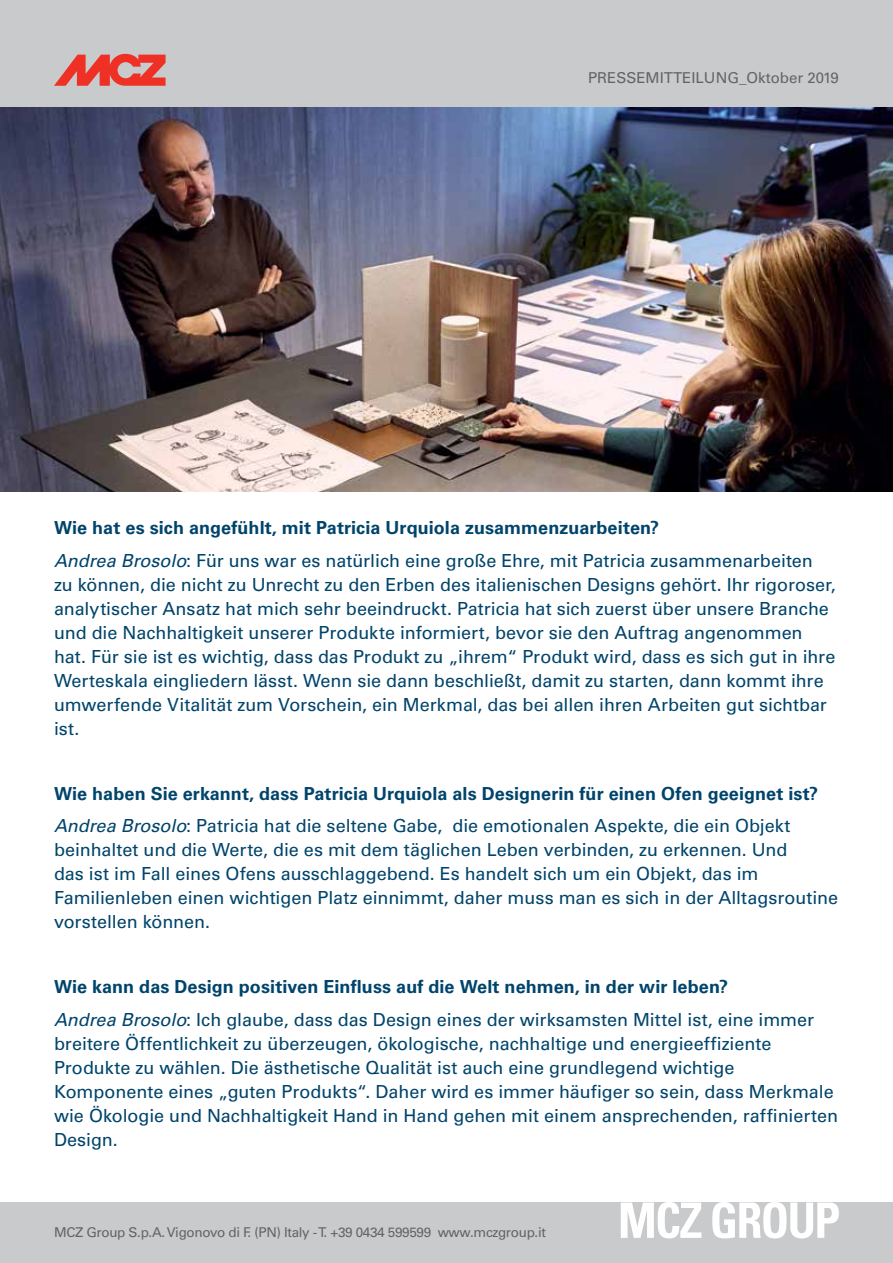
<style>
.page{position:relative;width:893px;height:1263px;background:#fff}
.page>*{position:absolute;margin:0;border:0;box-sizing:border-box;transform-origin:0 0}
.t1{font:18px/24px "Univers";color:#00446b}
.t2{font:700 18px/32.5px "Univers";letter-spacing:.005em;color:#00446b}
.t3{font:15px "Univers";color:#636466}
.t4{font:13.5px "Univers";letter-spacing:-.025em;color:#636466}
.s1{font-weight:700}
.s2{font-style:italic}
.s3{font-weight:400;font-style:italic}
.s4{font-weight:400}
</style>
<div class="page">
<div style="left:0;top:1202px;width:893px;height:61px;background:#c9cacc"></div>
<svg style="left:621px;top:1202px;width:80px;height:36px"></svg>
<svg style="left:712px;top:1202px;width:127px;height:36px"></svg>
<div style="left:0;top:0;width:893px;height:108px;background:#c9cacc"></div>
<svg style="left:54px;top:54px;width:112px;height:32px"></svg>
<img style="left:0;top:107px;width:893px;height:384px">
<p class="t3" style="left:588px;top:69px;width:252px">PRESSEMITTEILUNG_Oktober 2019</p>
<p class="t1" style="left:54px;top:512px;width:760px;line-height:32.5px"><span class="s1">Wie hat es sich angefühlt, mit Patricia Urquiola zusammenzuarbeiten?<br></span><span class="s2">Andrea Brosolo</span>: Für uns war es natürlich eine große Ehre, mit Patricia zusammenarbeiten</p>
<p class="t1" style="left:54px;top:573px;width:783px">zu können, die nicht zu Unrecht zu den Erben des italienischen Designs gehört. Ihr rigoroser, analytischer Ansatz hat mich sehr beeindruckt. Patricia hat sich zuerst über unsere Branche und die Nachhaltigkeit unserer Produkte informiert, bevor sie den Auftrag angenommen hat. Für sie ist es wichtig, dass das Produkt zu „ihrem“ Produkt wird, dass es sich gut in ihre Werteskala eingliedern lässt. Wenn sie dann beschließt, damit zu starten, dann kommt ihre umwerfende Vitalität zum Vorschein, ein Merkmal, das bei allen ihren Arbeiten gut sichtbar ist.</p>
<p class="t2" style="left:54px;top:777px;width:766px">Wie haben Sie erkannt, dass Patricia Urquiola als Designerin für einen Ofen geeignet ist?<br><span class="s3">Andrea Brosolo</span><span class="s4">: Patricia hat die seltene Gabe, die emotionalen Aspekte, die ein Objekt</span></p>
<p class="t1" style="left:54px;top:838px;width:786px">beinhaltet und die Werte, die es mit dem täglichen Leben verbinden, zu erkennen. Und<br>das ist im Fall eines Ofens ausschlaggebend. Es handelt sich um ein Objekt, das im Familienleben einen wichtigen Platz einnimmt, daher muss man es sich in der Alltagsroutine vorstellen können.</p>
<p class="t2" style="left:54px;top:971px;width:762px">Wie kann das Design positiven Einfluss auf die Welt nehmen, in der wir leben?<br><span class="s3">Andrea Brosolo</span><span class="s4">: Ich glaube, dass das Design eines der wirksamsten Mittel ist, eine immer</span></p>
<p class="t1" style="left:54px;top:1032px;width:785px">breitere Öffentlichkeit zu überzeugen, ökologische, nachhaltige und energieeffiziente Produkte zu wählen. Die ästhetische Qualität ist auch eine grundlegend wichtige Komponente eines „guten Produkts“. Daher wird es immer häufiger so sein, dass Merkmale wie Ökologie und Nachhaltigkeit Hand in Hand gehen mit einem ansprechenden, raffinierten Design.</p>
<p class="t4" style="left:54px;top:1224px;width:493px">MCZ Group S.p.A. Vigonovo di F. (PN) Italy - T. +39 0434 599599 www.mczgroup.it</p>
</div>
